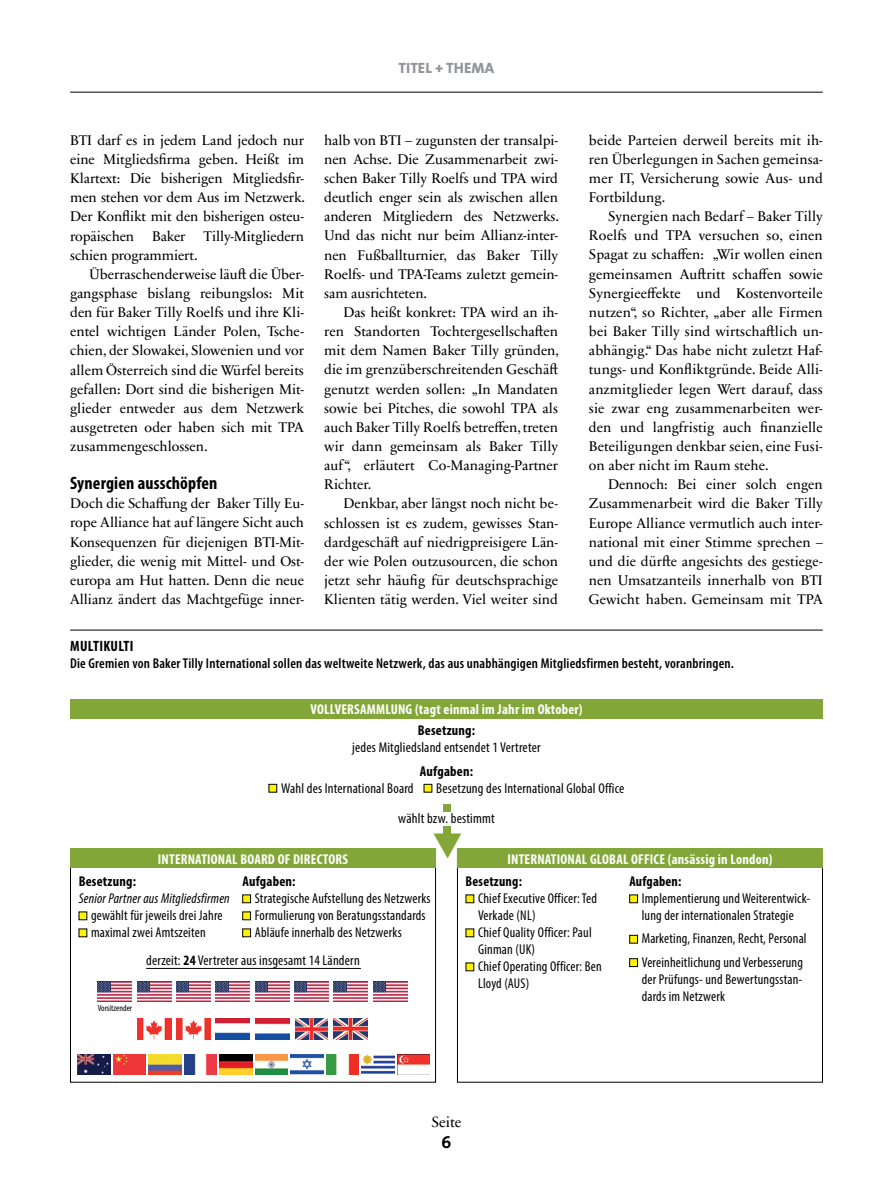
<style>
.page{position:relative;width:893px;height:1191px;background:#fff}
.page>*{position:absolute;margin:0;border:0;box-sizing:border-box;transform-origin:0 0}
.t1{font:700 condensed 18px "Myriad Pro";letter-spacing:.01em;color:#000}
.t2{font:700 18px "The Sans B W7";color:#000}
.t3{font:800 15px "The Sans B W8";color:#939598}
.t4{font:700 condensed 15px "Myriad Pro";letter-spacing:-.01em;color:#000}
.t5{font:15px "Sabon Next LT Pro";color:#000}
.t6{font:14.25px/19.2px "Sabon Next LT Pro";color:#000;text-align:justify}
.t7{font:condensed 14.25px/17px "Myriad Pro";letter-spacing:.015em;color:#000}
.t8{font:600 condensed 14.25px "Myriad Pro";letter-spacing:.015em;color:#000}
.t9{font:700 condensed 14.25px "Myriad Pro";letter-spacing:.015em;color:#fff}
.t10{font:700 condensed 14.25px "Myriad Pro";letter-spacing:.015em;color:#000}
.t11{font:italic condensed 14.25px "Myriad Pro";letter-spacing:.015em;color:#000}
.t12{font:condensed 9px "Myriad Pro";color:#000}
.s1{font-weight:700}
</style>
<div class="page">
<hr style="left:70px;top:92px;width:753px;height:1px;background:#000">
<div style="left:70px;top:699px;width:753px;height:19px;background:#82a738"></div>
<div style="left:269px;top:784px;width:8px;height:8px;background:#fff200;border:1px solid #000"></div>
<div style="left:424px;top:784px;width:8px;height:8px;background:#fff200;border:1px solid #000"></div>
<div style="left:70px;top:848px;width:366px;height:20px;background:#82a738"></div>
<div style="left:457px;top:848px;width:366px;height:20px;background:#82a738"></div>
<div style="left:79px;top:911px;width:8px;height:9px;background:#fff200"></div>
<div style="left:79px;top:928px;width:8px;height:9px;background:#fff200"></div>
<div style="left:466px;top:894px;width:8px;height:9px;background:#fff200"></div>
<div style="left:466px;top:928px;width:8px;height:9px;background:#fff200"></div>
<div style="left:466px;top:962px;width:8px;height:9px;background:#fff200"></div>
<div style="left:242px;top:894px;width:9px;height:9px;background:#fff200;border:1px solid #000"></div>
<div style="left:242px;top:911px;width:9px;height:9px;background:#fff200;border:1px solid #000"></div>
<div style="left:242px;top:928px;width:9px;height:9px;background:#fff200;border:1px solid #000"></div>
<div style="left:629px;top:894px;width:9px;height:9px;background:#fff200;border:1px solid #000"></div>
<div style="left:629px;top:935px;width:9px;height:8px;background:#fff200;border:1px solid #000"></div>
<div style="left:629px;top:958px;width:9px;height:9px;background:#fff200;border:1px solid #000"></div>
<img style="left:78px;top:1054px;width:32px;height:20px">
<img style="left:113px;top:1054px;width:33px;height:20px">
<img style="left:149px;top:1054px;width:32px;height:20px">
<img style="left:184px;top:1054px;width:33px;height:20px">
<img style="left:220px;top:1054px;width:32px;height:20px">
<img style="left:255px;top:1054px;width:33px;height:20px">
<img style="left:291px;top:1054px;width:32px;height:20px">
<img style="left:326px;top:1054px;width:33px;height:20px">
<img style="left:362px;top:1054px;width:32px;height:20px">
<img style="left:397px;top:1054px;width:33px;height:20px">
<img style="left:137px;top:1018px;width:34px;height:21px">
<img style="left:176px;top:1018px;width:34px;height:21px">
<img style="left:216px;top:1018px;width:34px;height:21px">
<img style="left:255px;top:1018px;width:34px;height:21px">
<img style="left:296px;top:1018px;width:31px;height:21px">
<img style="left:334px;top:1018px;width:34px;height:21px">
<hr style="left:146px;top:968px;width:215px;height:1px;background:#000">
<img style="left:98px;top:981px;width:34px;height:21px">
<img style="left:137px;top:981px;width:34px;height:21px">
<img style="left:176px;top:981px;width:34px;height:21px">
<img style="left:216px;top:981px;width:34px;height:21px">
<img style="left:255px;top:981px;width:34px;height:21px">
<img style="left:294px;top:981px;width:34px;height:21px">
<img style="left:334px;top:981px;width:34px;height:21px">
<img style="left:373px;top:981px;width:34px;height:21px">
<hr style="left:70px;top:630px;width:753px;height:1px;background:#000">
<svg style="left:436px;top:849px;width:21px;height:9px"></svg>
<p class="t3" style="left:399px;top:58px;width:97px">TITEL + TH EMA</p>
<p class="t6" style="left:70px;top:130px;width:236px">BTI darf es in jedem Land jedoch nur eine Mitgliedsfirma geben. Heißt im Klartext: Die bisherigen Mitgliedsfir&shy;men stehen vor dem Aus im Netzwerk.<br>Der Konflikt mit den bisherigen osteu&shy;ropäischen</p>
<p class="t6" style="left:152px;top:225px;width:35px">Baker</p>
<p class="t6" style="left:204px;top:225px;width:102px">Tilly-Mitgliedern</p>
<p class="t6" style="left:70px;top:245px;width:129px">schien programmiert.</p>
<p class="t6" style="left:89px;top:264px;width:216px">Überraschenderweise läuft die Über-</p>
<p class="t6" style="left:70px;top:283px;width:235px">gangsphase bislang reibungslos: Mit</p>
<p class="t6" style="left:70px;top:302px;width:235px">den für Baker Tilly Roelfs und ihre Kli-</p>
<p class="t6" style="left:70px;top:321px;width:235px">entel wichtigen Länder Polen, Tsche-</p>
<p class="t6" style="left:70px;top:340px;width:235px">chien, der Slowakei, Slowenien und vor</p>
<p class="t6" style="left:70px;top:359px;width:235px">allem Österreich sind die Würfel bereits</p>
<p class="t6" style="left:70px;top:379px;width:235px">gefallen: Dort sind die bisherigen Mit-</p>
<p class="t6" style="left:70px;top:398px;width:235px">glieder entweder aus dem Netzwerk</p>
<p class="t6" style="left:70px;top:417px;width:235px">ausgetreten oder haben sich mit TPA</p>
<p class="t6" style="left:70px;top:436px;width:139px">zusammengeschlossen.</p>
<p class="t1" style="left:70px;top:472px;width:149px">Synergien ausschöpfen</p>
<p class="t6" style="left:70px;top:493px;width:235px">Doch die Schaffung der Baker Tilly Eu&shy;rope Alliance hat auf längere Sicht auch Konsequenzen für diejenigen BTI-Mit&shy;glieder, die wenig mit Mittel- und Ost&shy;europa am Hut hatten. Denn die neue Allianz ändert das Machtgefüge inner-</p>
<p class="t6" style="left:324px;top:130px;width:236px">halb von BTI – zugunsten der transalpi&shy;nen Achse. Die Zusammenarbeit zwi&shy;schen Baker Tilly Roelfs und TPA wird deutlich enger sein als zwischen allen anderen Mitgliedern des Netzwerks.<br>Und das nicht nur beim Allianz-inter&shy;nen Fußballturnier, das Baker Tilly Roelfs- und TPA-Teams zuletzt gemein&shy;sam ausrichteten.</p>
<p class="t6" style="left:324px;top:302px;width:236px;text-indent:19px">Das heißt konkret: TPA wird an ih&shy;ren Standorten Tochtergesellschaften mit dem Namen Baker Tilly gründen, die im grenzüberschreitenden Geschäft genutzt werden sollen: „In Mandaten sowie bei Pitches, die sowohl TPA als auch Baker Tilly Roelfs betreffen, treten wir dann gemeinsam als Baker Tilly auf“, erläutert Co-Managing-Partner Richter.</p>
<p class="t6" style="left:324px;top:493px;width:235px;text-indent:19px">Denkbar, aber längst noch nicht be&shy;schlossen ist es zudem, gewisses Stan&shy;dardgeschäft auf niedrigpreisigere Län&shy;der wie Polen outzusourcen, die schon jetzt sehr häufig für deutschsprachige Klienten tätig werden. Viel weiter sind</p>
<p class="t6" style="left:589px;top:130px;width:235px">beide Parteien derweil bereits mit ih&shy;ren Überlegungen in Sachen gemeinsa&shy;mer IT, Versicherung sowie Aus- und Fortbildung.</p>
<p class="t6" style="left:589px;top:206px;width:235px;text-indent:19px">Synergien nach Bedarf – Baker Tilly Roelfs und TPA versuchen so, einen Spagat zu schaffen: „Wir wollen einen gemeinsamen Auftritt schaffen sowie Synergieeffekte und Kostenvorteile nutzen“, so Richter, „aber alle Firmen bei Baker Tilly sind wirtschaftlich un&shy;abhängig.“ Das habe nicht zuletzt Haf&shy;tungs- und Konfliktgründe. Beide Alli&shy;anzmitglieder legen Wert darauf, dass sie zwar eng zusammenarbeiten wer&shy;den und langfristig auch finanzielle Beteiligungen denkbar seien, eine Fusi&shy;on aber nicht im Raum stehe.</p>
<p class="t6" style="left:589px;top:474px;width:235px;text-indent:19px">Dennoch: Bei einer solch engen Zusammenarbeit wird die Baker Tilly Europe Alliance vermutlich auch inter&shy;national mit einer Stimme sprechen – und die dürfte angesichts des gestiege&shy;nen Umsatzanteils innerhalb von BTI Gewicht haben. Gemeinsam mit TPA</p>
<p class="t4" style="left:70px;top:636px;width:59px">MultiKulti</p>
<p class="t8" style="left:70px;top:655px;width:665px">Die Gremien von Baker Tilly International sollen das weltweite Netzwerk, das aus unabhängigen Mitgliedsfirmen besteht, voranbringen.</p>
<p class="t9" style="left:310px;top:700px;width:59px">VOLLVERSAMMLU</p>
<p class="t9" style="left:398px;top:700px;width:186px">NG (tagt einmal im Jahr im Oktober)</p>
<p class="t10" style="left:418px;top:721px;width:59px">Besetzung:</p>
<p class="t7" style="left:352px;top:739px;width:190px">jedes Mitgliedsland entsendet 1 Vertreter</p>
<p class="t10" style="left:420px;top:762px;width:55px">Aufgaben:</p>
<p class="t7" style="left:281px;top:779px;width:134px">Wahl des International Board</p>
<p class="t7" style="left:436px;top:779px;width:190px">Besetzung des International Global Office</p>
<p class="t7" style="left:398px;top:810px;width:98px">wählt bzw. bestimmt</p>
<p class="t9" style="left:158px;top:850px;width:98px">INTERNATIONAL BOARD</p>
<p class="t9" style="left:278px;top:850px;width:72px">OF DIRECTORS</p>
<p class="t9" style="left:507px;top:850px;width:266px">INTERNATIONAL GLOBAL OFFICE (ansässig in London)</p>
<p class="t10" style="left:79px;top:872px;width:59px">Besetzung:</p>
<p class="t11" style="left:79px;top:889px;width:153px">Senior Partner aus Mitgliedsfirmen</p>
<p class="t7" style="left:91px;top:906px;width:133px">gewählt für jeweils drei Jahre maximal zwei Amtszeiten</p>
<p class="t10" style="left:242px;top:872px;width:55px">Aufgaben:</p>
<p class="t7" style="left:255px;top:889px;width:177px">Strategische Aufstellung des Netzwerks<br>Formulierung von Beratungsstandards<br>Abläufe innerhalb des Netzwerks</p>
<p class="t7" style="left:146px;top:951px;width:215px">derzeit: <span class="s1">24</span> Vertreter aus insgesamt 14 Ländern</p>
<p class="t12" style="left:98px;top:1002px;width:36px">Vorsitzender</p>
<p class="t10" style="left:466px;top:872px;width:58px">Besetzung:</p>
<p class="t7" style="left:478px;top:889px;width:125px">Chief Executive Officer: Ted<br>Verkade (NL)<br>Chief Quality Officer: Paul<br>Ginman (UK)<br>Chief Operating Officer: Ben<br>Lloyd (AUS)</p>
<p class="t10" style="left:629px;top:872px;width:54px">Aufgaben:</p>
<p class="t7" style="left:642px;top:889px;width:170px">Implementierung und Weiterentwick&shy;lung der internationalen Strategie</p>
<p class="t7" style="left:642px;top:927px;width:166px;line-height:23.4px">Marketing, Finanzen, Recht, Personal<br>Vereinheitlichung und Verbesserung</p>
<p class="t7" style="left:642px;top:970px;width:162px">der Prüfungs- und Bewertungsstan&shy;dards im Netzwerk</p>
<p class="t5" style="left:431px;top:1110px;width:32px">Seite</p>
<p class="t2" style="left:442px;top:1130px;width:11px">6</p>
</div>
